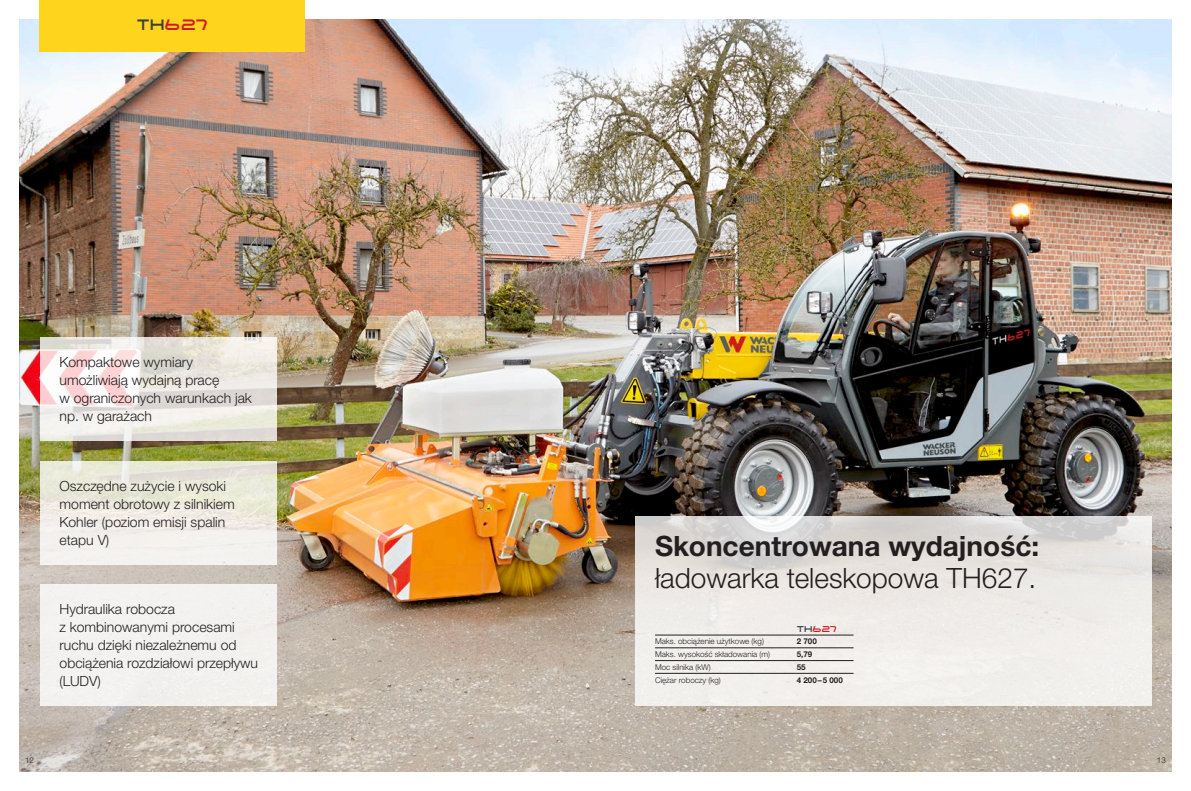
<style>
.page{position:relative;width:1191px;height:791px;background:#fff}
.page>*{position:absolute;margin:0;border:0;box-sizing:border-box;transform-origin:0 0}
.t1{font:300 28px "Helvetica Neue LTW1 G";color:#231f20}
.t2{font:700 28px "Helvetica Neue LTW1 G";color:#231f20}
.t3{font:16px "Wacker Neuson";color:#d7171f}
.t4{font:300 14px/18px "Helvetica Neue LTW1 G";color:#231f20}
.t5{font:9px "Wacker Neuson";color:#d7171f}
.t6{font:300 8px "Helvetica Neue LTW1 G";color:#231f20}
.t7{font:700 8px "Helvetica Neue LTW1 G";color:#231f20}
.s1{color:#3e3e3f}
</style>
<div class="page">
<img style="left:20px;top:20px;width:1151px;height:751px">
<svg style="left:635px;top:516px;width:516px;height:190px;background:#eae7e4"></svg>
<div style="left:40px;top:0;width:265px;height:51px;background:#fed41d"></div>
<hr style="left:655px;top:635px;width:142px;height:1px;background:#231f20">
<hr style="left:797px;top:635px;width:56px;height:1px;background:#231f20">
<hr style="left:655px;top:647px;width:142px;height:1px;background:#231f20">
<hr style="left:797px;top:647px;width:56px;height:1px;background:#231f20">
<hr style="left:655px;top:660px;width:142px;height:1px;background:#231f20">
<hr style="left:797px;top:660px;width:56px;height:1px;background:#231f20">
<hr style="left:655px;top:673px;width:142px;height:1px;background:#231f20">
<hr style="left:797px;top:673px;width:56px;height:1px;background:#231f20">
<div style="left:40px;top:584px;width:236px;height:122px;background:#f3f2f0"></div>
<svg style="left:40px;top:338px;width:236px;height:103px"></svg>
<svg style="left:40px;top:461px;width:236px;height:104px"></svg>
<p class="t3" style="left:137px;top:18px;width:72px"><span class="s1">TH</span>627</p>
<p class="t4" style="left:60px;top:353px;width:194px">Kompaktowe wymiary umożliwiają wydajną pracę<br>w ograniczonych warunkach jak np. w garażach</p>
<p class="t4" style="left:60px;top:477px;width:177px">Oszczędne zużycie i wysoki moment obrotowy z silnikiem<br>Kohler (poziom emisji spalin etapu V)</p>
<p class="t4" style="left:60px;top:600px;width:200px">Hydraulika robocza<br>z kombinowanymi procesami ruchu dzięki niezależnemu od obciążenia rozdziałowi przepływu (LUDV)</p>
<h1 class="t2" style="left:655px;top:529px;width:386px">Skoncentrowana wydajność:</h1>
<h1 class="t1" style="left:655px;top:561px;width:383px">ładowarka teleskopowa TH627.</h1>
<p class="t5" style="left:797px;top:624px;width:41px"><span class="s1">TH</span>627</p>
<p class="t6" style="left:655px;top:636px;width:110px">Maks. obciążenie użytkowe (kg)</p>
<p class="t7" style="left:797px;top:636px;width:22px">2 700</p>
<p class="t6" style="left:655px;top:649px;width:116px">Maks. wysokość składowania (m)</p>
<p class="t7" style="left:797px;top:649px;width:17px">5,79</p>
<p class="t6" style="left:655px;top:662px;width:57px">Moc silnika (kW)</p>
<p class="t7" style="left:797px;top:662px;width:10px">55</p>
<p class="t6" style="left:655px;top:675px;width:67px">Ciężar roboczy (kg)</p>
<p class="t7" style="left:797px;top:675px;width:48px">4 200–5 000</p>
<p class="t6" style="left:25px;top:755px;width:10px">12</p>
<p class="t6" style="left:1157px;top:755px;width:10px">13</p>
</div>
